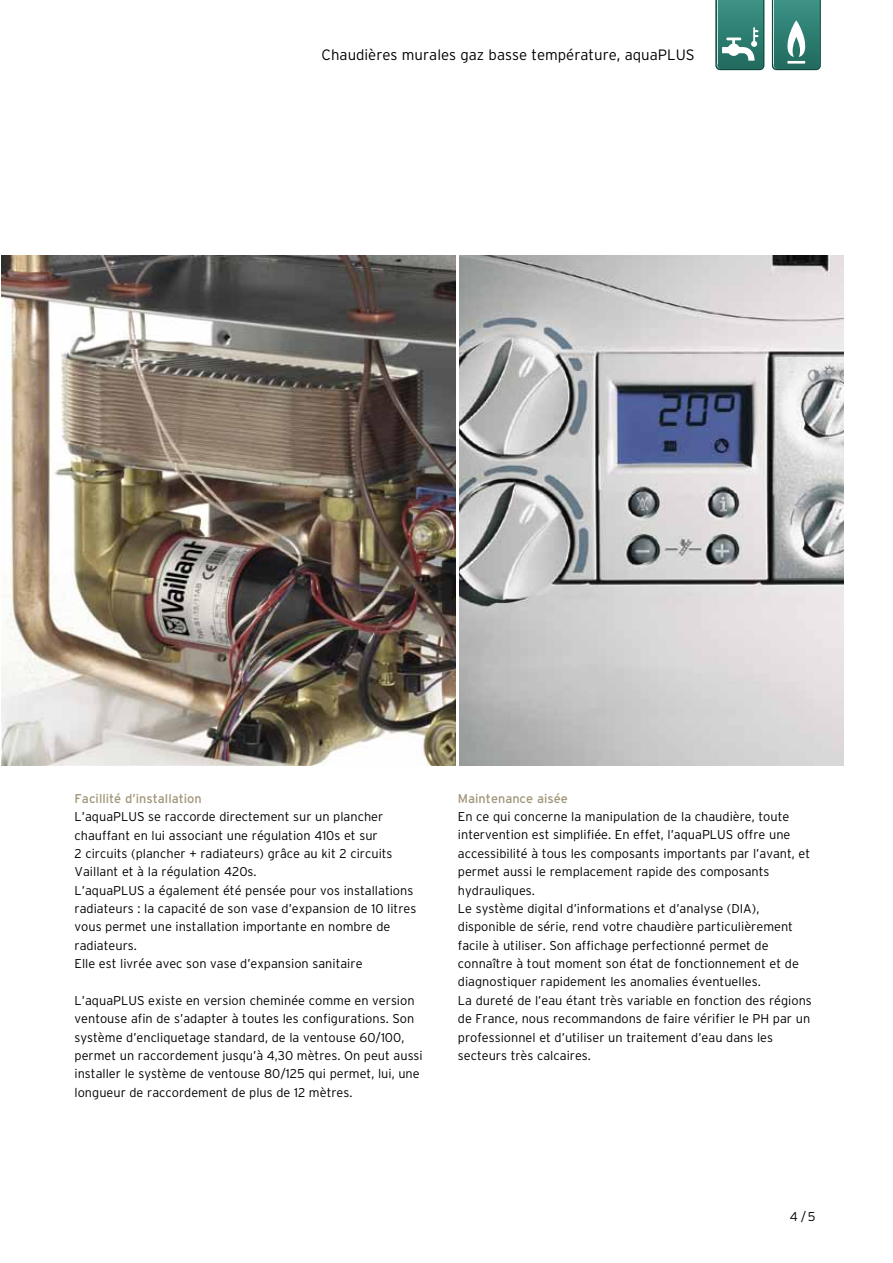
<style>
.page{position:relative;width:893px;height:1263px;background:#fff}
.page>*{position:absolute;margin:0;border:0;box-sizing:border-box;transform-origin:0 0}
.t1{font:300 15px "Interstate";color:#000}
.t2{font:300 12.75px/18.3px "Interstate";color:#000}
.t3{font:12.75px "Interstate";color:#a19579}
</style>
<div class="page">
<img style="left:2px;top:255px;width:453px;height:510px">
<img style="left:459px;top:255px;width:384px;height:510px">
<svg style="left:772px;top:0;width:49px;height:70px;background:#498d82"></svg>
<svg style="left:715px;top:0;width:49px;height:70px;background:#498d83"></svg>
<p class="t1" style="left:322px;top:46px;width:375px">Chaudières murales gaz basse température, aquaPLUS</p>
<p class="t3" style="left:75px;top:791px;width:129px">Facillité d’installation</p>
<p class="t2" style="left:75px;top:807px;width:343px">L’aquaPLUS se raccorde directement sur un plancher chauffant en lui associant une régulation 410s et sur<br>2 circuits (plancher + radiateurs) grâce au kit 2 circuits Vaillant et à la régulation 420s.<br>L’aquaPLUS a également été pensée pour vos installations radiateurs : la capacité de son vase d’expansion de 10 litres vous permet une installation importante en nombre de radiateurs.<br>Elle est livrée avec son vase d’expansion sanitaire</p>
<p class="t2" style="left:75px;top:991px;width:350px">L’aquaPLUS existe en version cheminée comme en version ventouse afin de s’adapter à toutes les configurations. Son système d’encliquetage standard, de la ventouse 60/100, permet un raccordement jusqu’à 4,30 mètres. On peut aussi installer le système de ventouse 80/125 qui permet, lui, une longueur de raccordement de plus de 12 mètres.</p>
<p class="t3" style="left:458px;top:791px;width:112px">Maintenance aisée</p>
<p class="t2" style="left:458px;top:807px;width:355px">En ce qui concerne la manipulation de la chaudière, toute intervention est simplifiée. En effet, l’aquaPLUS offre une accessibilité à tous les composants importants par l’avant, et permet aussi le remplacement rapide des composants hydrauliques.<br>Le système digital d’informations et d’analyse (DIA), disponible de série, rend votre chaudière particulièrement facile à utiliser. Son affichage perfectionné permet de connaître à tout moment son état de fonctionnement et de diagnostiquer rapidement les anomalies éventuelles.<br>La dureté de l’eau étant très variable en fonction des régions de France, nous recommandons de faire vérifier le PH par un professionnel et d’utiliser un traitement d’eau dans les secteurs très calcaires.</p>
<p class="t2" style="left:790px;top:1208px;width:27px">4/5</p>
</div>
